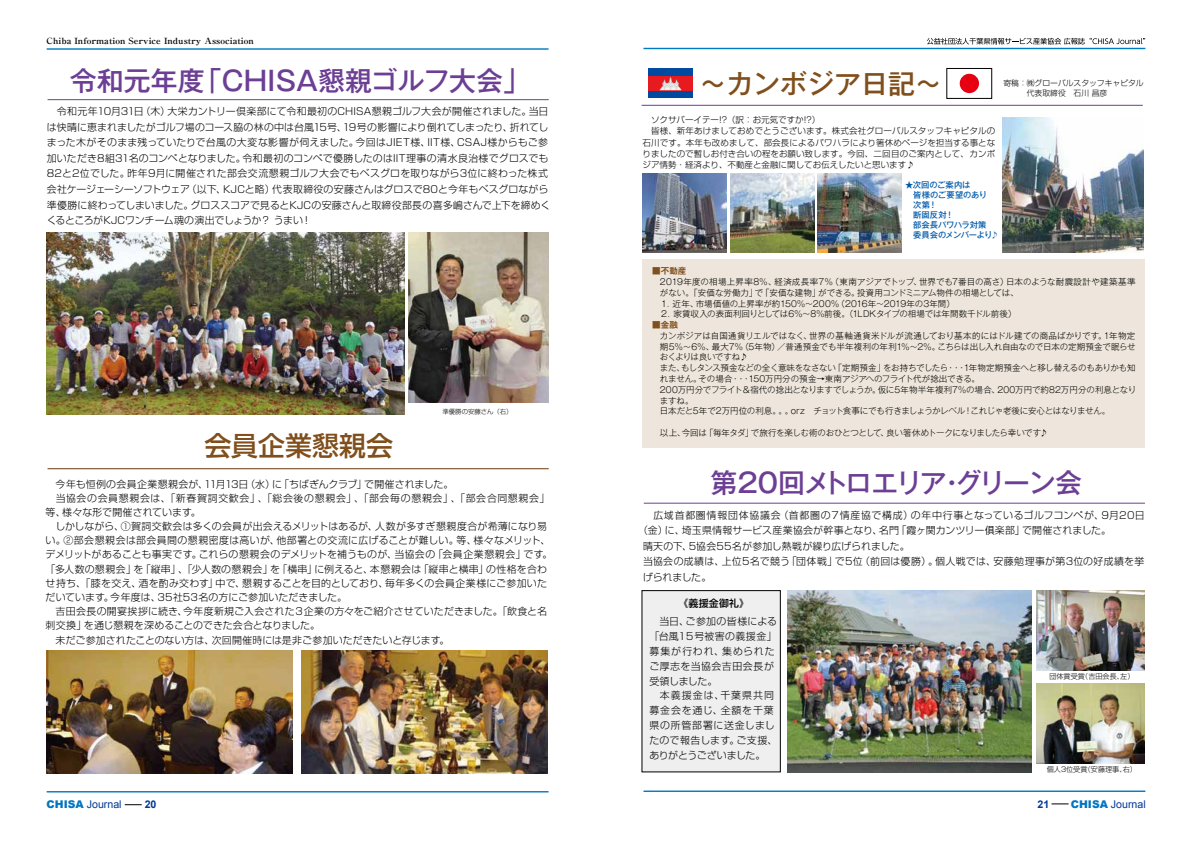
<style>
.page{position:relative;width:1191px;height:842px;background:#fff}
.page>*{position:absolute;margin:0;border:0;box-sizing:border-box;transform-origin:0 0}
.t1{font:500 26.9px "Gothic MB101 Pro";color:#6c3f95}
.t2{font:500 26.9px "Gothic MB101 Pro";letter-spacing:-.12em;color:#6c3f95}
.t3{font:500 26.9px "Gothic MB101 Pro";color:#804f1b}
.t4{font:500 26.9px "Shin Go Pro";color:#804f1b}
.t5{font:10.6px "Arial";color:#003894}
.t6{font:700 10.6px "Arial";color:#003894}
.t7{font:300 9.9px/14.2px "Shin Go Pro";letter-spacing:.02em;color:#000}
.t8{font:300 9.9px/14.9px "Shin Go Pro";letter-spacing:.05em;color:#000}
.t9{font:300 9.9px "Shin Go Pro";letter-spacing:.06em;color:#000}
.t10{font:500 9.9px "Shin Go Pro";letter-spacing:.03em;color:#000}
.t11{font:300 8.5px/10.8px "Gothic MB101 Pro";letter-spacing:-.01em;color:#000}
.t12{font:300 8.5px/11.3px "Shin Go Pro";letter-spacing:.01em;color:#000}
.t13{font:300 8.5px "Gothic MB101 Pro";letter-spacing:-.04em;color:#000}
.t14{font:700 8.5px "Ryumin Pro";color:#000;scale:1.1 1}
.t15{font:700 8.5px "Gothic MB101 Pro De";color:#804f1b}
.t16{font:500 8.3px/9.9px "Gothic MB101 Pro";letter-spacing:-.01em;color:#005bac}
.t17{font:300 7.8px/9.9px "Shin Go Pro";color:#000}
.t18{font:300 7.1px "Shin Go Pro";color:#000}
.t19{font:300 6.4px "Shin Go Pro";color:#000}
.s1{font-family:"Koz Go Pr 6 N";font-weight:400}
.s2{font-weight:900;color:#0075c2}
</style>
<div class="page">
<svg style="left:125px;top:804px;width:17px;height:1px"></svg>
<hr style="left:47px;top:791px;width:501px;height:1px;background:#0079c3">
<hr style="left:47px;top:48px;width:501px;height:2px;background:#0079c3">
<hr style="left:643px;top:790px;width:502px;height:2px;background:#0079c3">
<svg style="left:1051px;top:804px;width:17px;height:1px"></svg>
<hr style="left:643px;top:48px;width:502px;height:1px;background:#0079c3">
<svg style="left:927px;top:38px;width:218px;height:7px"></svg>
<hr style="left:48px;top:468px;width:501px;height:1px;background:#6a3a0d">
<hr style="left:48px;top:99px;width:501px;height:1px;background:#6c3f95">
<img style="left:46px;top:232px;width:358px;height:182px">
<img style="left:46px;top:650px;width:246px;height:124px">
<img style="left:301px;top:650px;width:246px;height:124px">
<img style="left:409px;top:232px;width:139px;height:171px">
<hr style="left:644px;top:503px;width:501px;height:1px;background:#6c3f95">
<img style="left:787px;top:591px;width:244px;height:182px">
<img style="left:1036px;top:591px;width:108px;height:80px">
<img style="left:1036px;top:683px;width:108px;height:80px">
<hr style="left:641px;top:105px;width:501px;height:1px;background:#6c3f95">
<img style="left:1002px;top:118px;width:141px;height:134px">
<img style="left:642px;top:174px;width:84px;height:78px">
<img style="left:730px;top:174px;width:84px;height:78px">
<img style="left:818px;top:174px;width:84px;height:78px">
<div style="left:648px;top:68px;width:45px;height:30px;background:#004ba0"></div>
<div style="left:648px;top:76px;width:45px;height:15px;background:#e71b1f"></div>
<svg style="left:660px;top:77px;width:21px;height:13px"></svg>
<div style="left:946px;top:68px;width:46px;height:31px;border:1px solid #000"></div>
<div style="left:959px;top:74px;width:20px;height:19px;background:#e60012;border-radius:50%"></div>
<div style="left:642px;top:259px;width:502px;height:189px;background:#eee6dc"></div>
<div style="left:642px;top:591px;width:138px;height:181px;background:#efefef"></div>
<p class="t14" style="left:47px;top:34px;width:190px">Chiba Information Service Industry Association</p>
<h1 class="t1" style="left:70px;top:59px;width:462px">令和元年度「CHISA懇親ゴルフ大会」</h1>
<p class="t7" style="left:47px;top:102px;width:505px;line-height:15.6px">　令和元年10月31日（木）大栄カントリー倶楽部にて令和最初のCHISA懇親ゴルフ大会が開催されました。当日は快晴に恵まれましたがゴルフ場のコース脇の林の中は台風15号、19号の影響により倒れてしまったり、折れてしまった木がそのまま残っていたりで台風の大変な影響が伺えました。今回はJIET様、IIT様、CSAJ様からもご参加いただき8組31名のコンペとなりました。令和最初のコンペで優勝したのはIIT理事の清水良治様でグロスでも82と2位でした。昨年9月に開催された部会交流懇親ゴルフ大会でもベスグロを取りながら3位に終わった株式会社ケージェーシーソフトウェア（以下、KJCと略）代表取締役の安藤さんはグロスで80と今年もベスグロながら準優勝に終わってしまいました。グロススコアで見るとKJCの安藤さんと取締役部長の喜多嶋さんで上下を締めくくるところがKJCワンチーム魂の演出でしょうか？ うまい！</p>
<h1 class="t3" style="left:699px;top:61px;width:244px">～カンボジア日記～</h1>
<p class="t12" style="left:642px;top:113px;width:354px">　ソクサバーイテー!?（訳：お元気ですか!?）<br>　皆様、新年あけましておめでとうございます。株式会社グローバルスタッフキャピタルの石川です。本年も改めまして、部会長によるパワハラにより箸休めページを担当する事となりましたので暫しお付き合いの程をお願い致します。今回、二回目のご案内として、カンボジア情勢・経済より、不動産と金融に関してお伝えしたいと思います♪</p>
<p class="t17" style="left:1003px;top:77px;width:142px">寄稿：㈱グローバルスタッフキャピタル　　　代表取締役　石川 昌彦</p>
<p class="t16" style="left:905px;top:179px;width:95px">★次回のご案内は<br>　皆様のご要望のあり<br>　次第！<br>　断固反対！<br>　部会長パワハラ対策<br>　委員会のメンバーより♪</p>
<p class="t15" style="left:652px;top:264px;width:36px">■不動産</p>
<p class="t11" style="left:660px;top:275px;width:477px">2019年度の相場上昇率8%、経済成長率7%（東南アジアでトップ、世界でも7番目の高さ）日本のような耐震設計や建築基準がない。「安価な労働力」で「安価な建物」ができる。投資用コンドミニアム物件の相場としては、<br>１．近年、市場価値の上昇率が約150%～200%（2016年～2019年の3年間）<br>２．家賃収入の表面利回りとしては6%～8%前後。（1LDKタイプの相場では年間数千ドル前後）</p>
<p class="t15" style="left:652px;top:318px;width:27px">■金融</p>
<p class="t11" style="left:660px;top:329px;width:478px">カンボジアは自国通貨リエルではなく、世界の基軸通貨米ドルが流通しており基本的にはドル建ての商品ばかりです。1年物定期5%～6%、最大7%（5年物）／普通預金でも半年複利の年利1%～2%。こちらは出し入れ自由なので日本の定期預金で眠らせおくよりは良いですね♪<br>また、もしタンス預金などの全く意味をなさない「定期預金」をお持ちでしたら・・・1年物定期預金へと移し替えるのもありかも知れません。その場合・・・150万円分の預金→東南アジアへのフライト代が捻出できる。<br>200万円分でフライト＆宿代の捻出となりますでしょうか。仮に5年物半年複利7%の場合、200万円で約82万円分の利息となりますね。<br>日本だと5年で2万円位の利息。。。orz　チョット食事にでも行きましょうかレベル！これじゃ老後に安心とはなりません。</p>
<p class="t13" style="left:660px;top:426px;width:390px">以上、今回は「毎年タダ」で旅行を楽しむ術のおひとつとして、良い箸休めトークになりましたら幸いです♪</p>
<p class="t19" style="left:442px;top:407px;width:72px">準優勝の安藤さん（右）</p>
<h1 class="t4" style="left:204px;top:424px;width:190px">会員企業懇親会</h1>
<p class="t7" style="left:46px;top:475px;width:508px">　今年も恒例の会員企業懇親会が、11月13日（水）に「ちばぎんクラブ」で開催されました。<br>　当協会の会員懇親会は、「新春賀詞交歓会」、「総会後の懇親会」、「部会毎の懇親会」、「部会合同懇親会」等、様々な形で開催されています。<br>　しかしながら、①賀詞交歓会は多くの会員が出会えるメリットはあるが、人数が多すぎ懇親度合が希薄になり易い。②部会懇親会は部会員間の懇親密度は高いが、他部署との交流に広げることが難しい。等、様々なメリット、デメリットがあることも事実です。これらの懇親会のデメリットを補うものが、当協会の「会員企業懇親会」です。「多人数の懇親会」を「縦串」、「少人数の懇親会」を「横串」に例えると、本懇親会は「縦串と横串」の性格を合わせ持ち、「膝を交え、酒を酌み交わす」中で、懇親することを目的としており、毎年多くの会員企業様にご参加いただいています。今年度は、35社53名の方にご参加いただきました。<br>　吉田会長の開宴挨拶に続き、今年度新規ご入会された３企業の方々をご紹介させていただきました。「飲食と名刺交換」を通じ懇親を深めることのできた会合となりました。<br>　未だご参加されたことのない方は、次回開催時には是非ご参加いただきたいと存じます。</p>
<h1 class="t2" style="left:710px;top:460px;width:373px">第２０回メトロエリア・グリーン会</h1>
<p class="t9" style="left:643px;top:507px;width:503px">　広域首都圏情報団体協議会（首都圏の７情産協で構成）の年中行事となっているゴルフコンペが、9月20日</p>
<p class="t7" style="left:638px;top:522px;width:474px">（金）に、埼玉県情報サービス産業協会が幹事となり、名門「霞ヶ関カンツリー<span class="s1">倶</span>楽部」で開催されました。</p>
<p class="t7" style="left:643px;top:538px;width:268px">晴天の下、5協会55名が参加し熱戦が繰り広げられました。</p>
<p class="t7" style="left:643px;top:553px;width:503px">当協会の成績は、上位5名で競う「団体戦」で5位（前回は優勝）。個人戦では、安藤勉理事が第3位の好成績を挙</p>
<p class="t7" style="left:643px;top:569px;width:70px">げられました。</p>
<p class="t10" style="left:678px;top:595px;width:72px">《義援金御礼》</p>
<p class="t8" style="left:649px;top:613px;width:130px">　当日、ご参加の皆様による「台風１５号被害の義援金」募集が行われ、集められたご厚志を当協会吉田会長が受領しました。<br>　本義援金は、千葉県共同募金会を通じ、全額を千葉県の所管部署に送金しましたので報告します。ご支援、ありがとうございました。</p>
<p class="t18" style="left:1049px;top:671px;width:87px">団体賞受賞（吉田会長、左）</p>
<p class="t5" style="left:47px;top:797px;width:77px"><span class="s2">CHISA</span> Journal</p>
<p class="t6" style="left:145px;top:797px;width:13px">20</p>
<p class="t18" style="left:1046px;top:763px;width:92px">個人３位受賞（安藤理事、右）</p>
<p class="t6" style="left:1037px;top:797px;width:13px">21</p>
<p class="t5" style="left:1070px;top:797px;width:77px"><span class="s2">CHISA</span> Journal</p>
</div>
